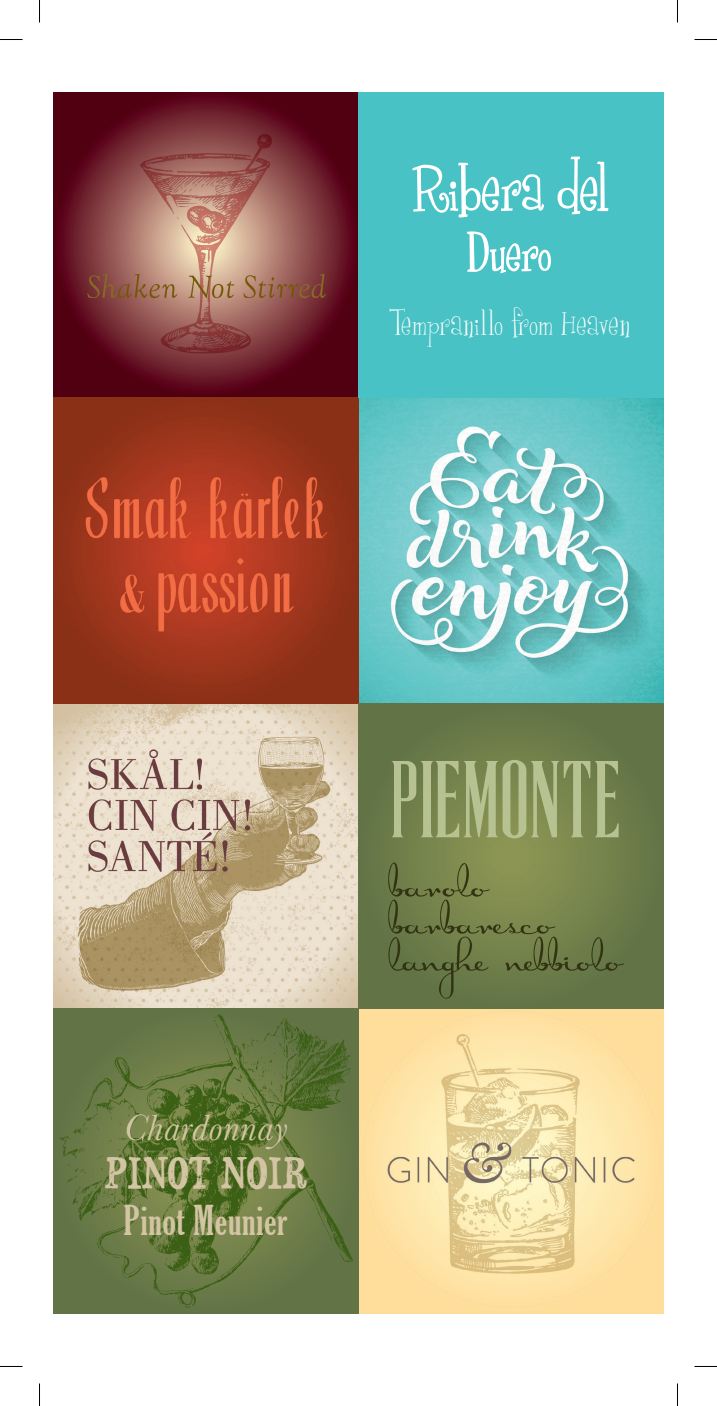
<style>
.page{position:relative;width:717px;height:1406px;background:#fff}
.page>*{position:absolute;margin:0;border:0;box-sizing:border-box;transform-origin:0 0}
.t1{font:109.35px "La Tribune CP";color:#b6c292}
.t2{font:77.55px "Doris Day";color:#323312}
.t3{font:62.1px "Girlsare Weird";color:#fff}
.t4{font:50.55px "Girlsare Weird";color:#fff}
.t5{font:extra-condensed 39.45px "Gloucester";letter-spacing:.02em;color:#d3c4a4}
.t6{font:39.45px "Duality Steel";letter-spacing:.02em;color:#d3c4a4}
.t7{font:italic 38.1px "Baskerville";letter-spacing:.02em;color:#d3c4a4}
.t8{font:33.3px "Girlsare Weird";letter-spacing:.01em;color:#fff}
</style>
<div class="page">
<img style="left:358px;top:1008px;width:306px;height:305px">
<img style="left:358px;top:398px;width:306px;height:305px">
<img style="left:53px;top:92px;width:305px;height:916px">
<div style="left:358px;top:92px;width:306px;height:306px;background:#48c2c4"></div>
<svg style="left:412px;top:162px;width:132px;height:56px"></svg>
<svg style="left:557px;top:156px;width:52px;height:59px"></svg>
<svg style="left:466px;top:231px;width:85px;height:43px"></svg>
<div style="left:53px;top:1008px;width:305px;height:305px;background:#627446"></div>
<img style="left:59px;top:1014px;width:293px;height:293px">
<svg style="left:358px;top:703px;width:306px;height:305px;background:#6e7d49"></svg>
<svg style="left:0;top:39px;width:22px;height:1px"></svg>
<svg style="left:694px;top:39px;width:23px;height:1px"></svg>
<svg style="left:0;top:1366px;width:22px;height:1px"></svg>
<svg style="left:694px;top:1366px;width:23px;height:1px"></svg>
<svg style="left:39px;top:0;width:1px;height:22px"></svg>
<svg style="left:39px;top:1383px;width:1px;height:23px"></svg>
<svg style="left:677px;top:0;width:1px;height:22px"></svg>
<svg style="left:677px;top:1383px;width:1px;height:23px"></svg>
<p class="t3" style="left:413px;top:153px;width:196px">Ribera del</p>
<p class="t4" style="left:467px;top:224px;width:87px">Duero</p>
<p class="t8" style="left:390px;top:304px;width:242px">Tempranillo from Heaven</p>
<p class="t7" style="left:124px;top:1103px;width:166px">Chardonnay</p>
<p class="t6" style="left:105px;top:1148px;width:203px">PINOT NOIR</p>
<p class="t5" style="left:124px;top:1198px;width:165px">Pinot Meunier</p>
<p class="t1" style="left:391px;top:746px;width:233px">PIEMONTE</p>
<p class="t2" style="left:391px;top:859px;width:99px">Barolo</p>
<p class="t2" style="left:391px;top:896px;width:164px">barbaresco</p>
<p class="t2" style="left:391px;top:933px;width:233px">Langhe Nebbiolo</p>
</div>
